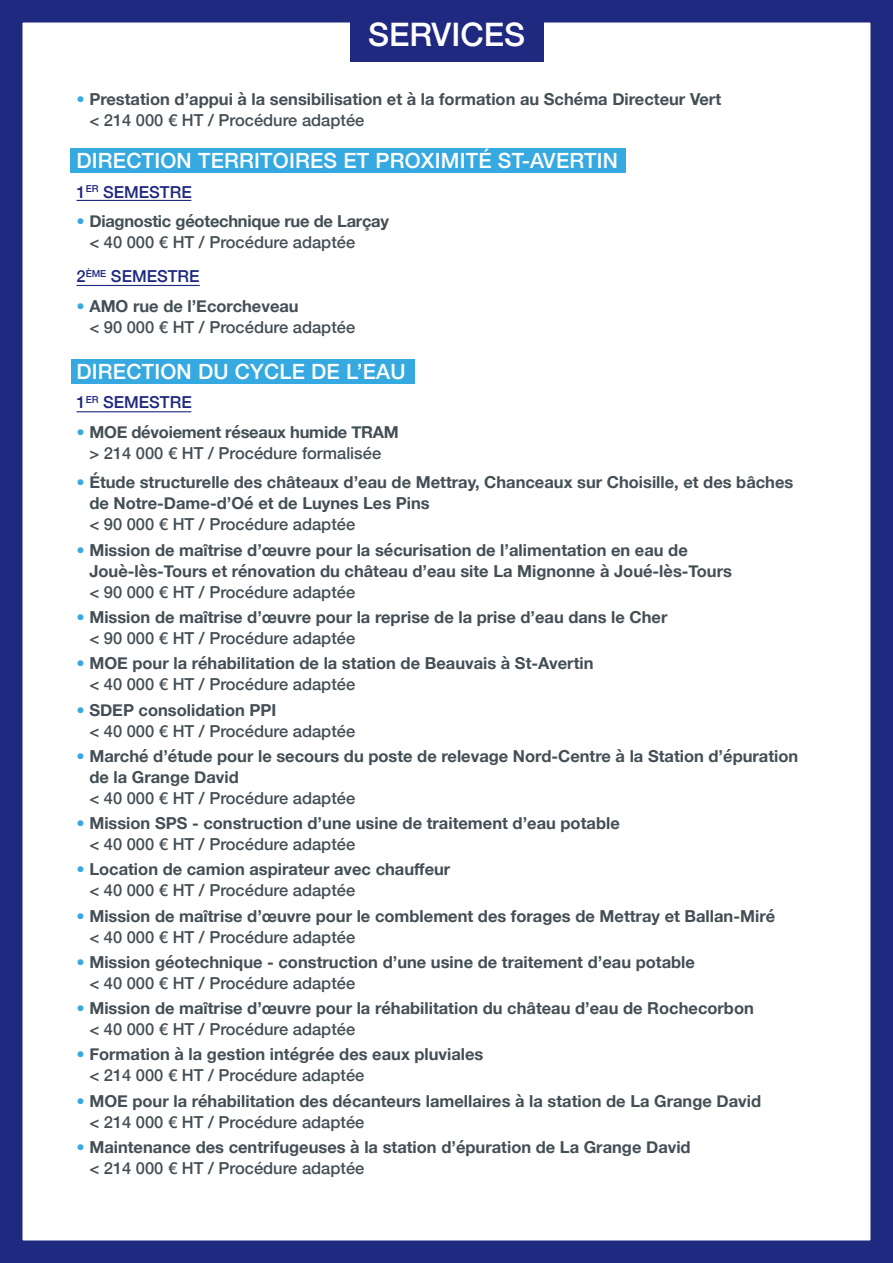
<style>
.page{position:relative;width:893px;height:1263px;background:#fff}
.page>*{position:absolute;margin:0;border:0;box-sizing:border-box;transform-origin:0 0}
.t1{font:500 32.4px "Helvetica Neue";color:#fff}
.t2{font:500 21px "Helvetica Neue";letter-spacing:.01em;color:#fff}
.t3{font:700 16.5px/21px "Helvetica Neue";color:#434f55}
.t4{font:500 16.5px/21px "Helvetica Neue";color:#434f55}
.t5{font:500 16.5px "Helvetica Neue";color:#1f297f}
.s1{font-weight:500;color:#36a9e0}
.s2{font-weight:500}
.s3{font-size:21px;color:#fff}
.s4{color:#36a9e0}
.s5{font-weight:700}
</style>
<div class="page">
<div style="left:0;top:0;width:893px;height:1263px;border:22px solid #1f297f"></div>
<div style="left:71px;top:149px;width:555px;height:24px;background:#36a9e0"></div>
<div style="left:71px;top:359px;width:343px;height:24px;background:#36a9e0"></div>
<div style="left:350px;top:0;width:193px;height:61px;background:#1f297f"></div>
<hr style="left:77px;top:200px;width:114px;height:1px;background:#1f297f">
<hr style="left:77px;top:411px;width:114px;height:1px;background:#1f297f">
<hr style="left:77px;top:285px;width:123px;height:1px;background:#1f297f">
<h1 class="t1" style="left:368px;top:8px;width:159px">SERVICES</h1>
<p class="t3" style="left:89px;top:89px;width:633px;text-indent:-13px"><span class="s1">•</span> Prestation d’appui à la sensibilisation et à la formation au Schéma Directeur Vert <span class="s2">&lt; 214 000 € HT / Procédure adaptée</span></p>
<p class="t2" style="left:77px;top:144px;width:543px">DIRECTION TERRITOIRES ET PROXIMITÉ ST-AVERTIN</p>
<p class="t5" style="left:77px;top:179px;width:117px">1<sup>ER</sup> SEMESTRE</p>
<p class="t3" style="left:89px;top:211px;width:301px;text-indent:-13px"><span class="s1">•</span> Diagnostic géotechnique rue de Larçay <span class="s2">&lt; 40 000 € HT / Procédure adaptée</span></p>
<p class="t5" style="left:77px;top:263px;width:221px">2<sup>ÈME</sup> SEMESTRE <span class="s3">AVERTIN</span></p>
<p class="t4" style="left:89px;top:294px;width:267px;text-indent:-13px"><span class="s4">•</span> <span class="s5">AMO rue de l’Ecorcheveau<br></span>&lt; 90 000 € HT / Procédure adaptée</p>
<p class="t2" style="left:77px;top:355px;width:331px">DIRECTION DU CYCLE DE L’EAU</p>
<p class="t5" style="left:77px;top:389px;width:117px">1<sup>ER</sup> SEMESTRE</p>
<p class="t3" style="left:77px;top:422px;width:324px;text-align:center"><span class="s1">•</span> MOE dévoiement réseaux humide TRAM <span class="s2">&gt; 214 000 € HT / Procédure formalisée</span></p>
<p class="t3" style="left:89px;top:472px;width:706px;text-indent:-13px"><span class="s1">•</span> Étude structurelle des châteaux d’eau de Mettray, Chanceaux sur Choisille, et des bâches de Notre-Dame-d’Oé et de Luynes Les Pins</p>
<p class="t4" style="left:89px;top:513px;width:267px">&lt; 90 000 € HT / Procédure adaptée</p>
<p class="t3" style="left:89px;top:540px;width:644px;text-indent:-13px"><span class="s1">•</span> Mission de maîtrise d’œuvre pour la sécurisation de l’alimentation en eau de<br>Jouè-lès-Tours et rénovation du château d’eau site La Mignonne à Joué-lès-Tours</p>
<p class="t4" style="left:89px;top:580px;width:267px">&lt; 90 000 € HT / Procédure adaptée</p>
<p class="t3" style="left:89px;top:607px;width:580px;text-indent:-13px"><span class="s1">•</span> Mission de maîtrise d’œuvre pour la reprise de la prise d’eau dans le Cher <span class="s2">&lt; 90 000 € HT / Procédure adaptée</span></p>
<p class="t3" style="left:89px;top:653px;width:506px;text-indent:-13px"><span class="s1">•</span> MOE pour la réhabilitation de la station de Beauvais à St-Avertin <span class="s2">&lt; 40 000 € HT / Procédure adaptée</span></p>
<p class="t4" style="left:89px;top:698px;width:267px;text-indent:-13px"><span class="s4">•</span> <span class="s5">SDEP consolidation PPI<br></span>&lt; 40 000 € HT / Procédure adaptée</p>
<p class="t3" style="left:89px;top:746px;width:710px;text-indent:-13px"><span class="s1">•</span> Marché d’étude pour le secours du poste de relevage Nord-Centre à la Station d’épuration de la Grange David</p>
<p class="t4" style="left:89px;top:786px;width:267px">&lt; 40 000 € HT / Procédure adaptée</p>
<p class="t3" style="left:89px;top:813px;width:532px;text-indent:-13px"><span class="s1">•</span> Mission SPS - construction d’une usine de traitement d’eau potable <span class="s2">&lt; 40 000 € HT / Procédure adaptée</span></p>
<p class="t3" style="left:89px;top:859px;width:362px;text-indent:-13px"><span class="s1">•</span> Location de camion aspirateur avec chauffeur <span class="s2">&lt; 40 000 € HT / Procédure adaptée</span></p>
<p class="t3" style="left:89px;top:905px;width:687px;text-indent:-13px"><span class="s1">•</span> Mission de maîtrise d’œuvre pour le comblement des forages de Mettray et Ballan-Miré <span class="s2">&lt; 40 000 € HT / Procédure adaptée</span></p>
<p class="t3" style="left:89px;top:952px;width:607px;text-indent:-13px"><span class="s1">•</span> Mission géotechnique - construction d’une usine de traitement d’eau potable <span class="s2">&lt; 40 000 € HT / Procédure adaptée</span></p>
<p class="t3" style="left:89px;top:998px;width:666px;text-indent:-13px"><span class="s1">•</span> Mission de maîtrise d’œuvre pour la réhabilitation du château d’eau de Rochecorbon <span class="s2">&lt; 40 000 € HT / Procédure adaptée</span></p>
<p class="t3" style="left:89px;top:1044px;width:396px;text-indent:-13px"><span class="s1">•</span> Formation à la gestion intégrée des eaux pluviales <span class="s2">&lt; 214 000 € HT / Procédure adaptée</span></p>
<p class="t3" style="left:89px;top:1090px;width:673px;text-indent:-13px"><span class="s1">•</span> MOE pour la réhabilitation des décanteurs lamellaires à la station de La Grange David <span class="s2">&lt; 214 000 € HT / Procédure adaptée</span></p>
<p class="t3" style="left:89px;top:1137px;width:603px;text-indent:-13px"><span class="s1">•</span> Maintenance des centrifugeuses à la station d’épuration de La Grange David <span class="s2">&lt; 214 000 € HT / Procédure adaptée</span></p>
</div>
